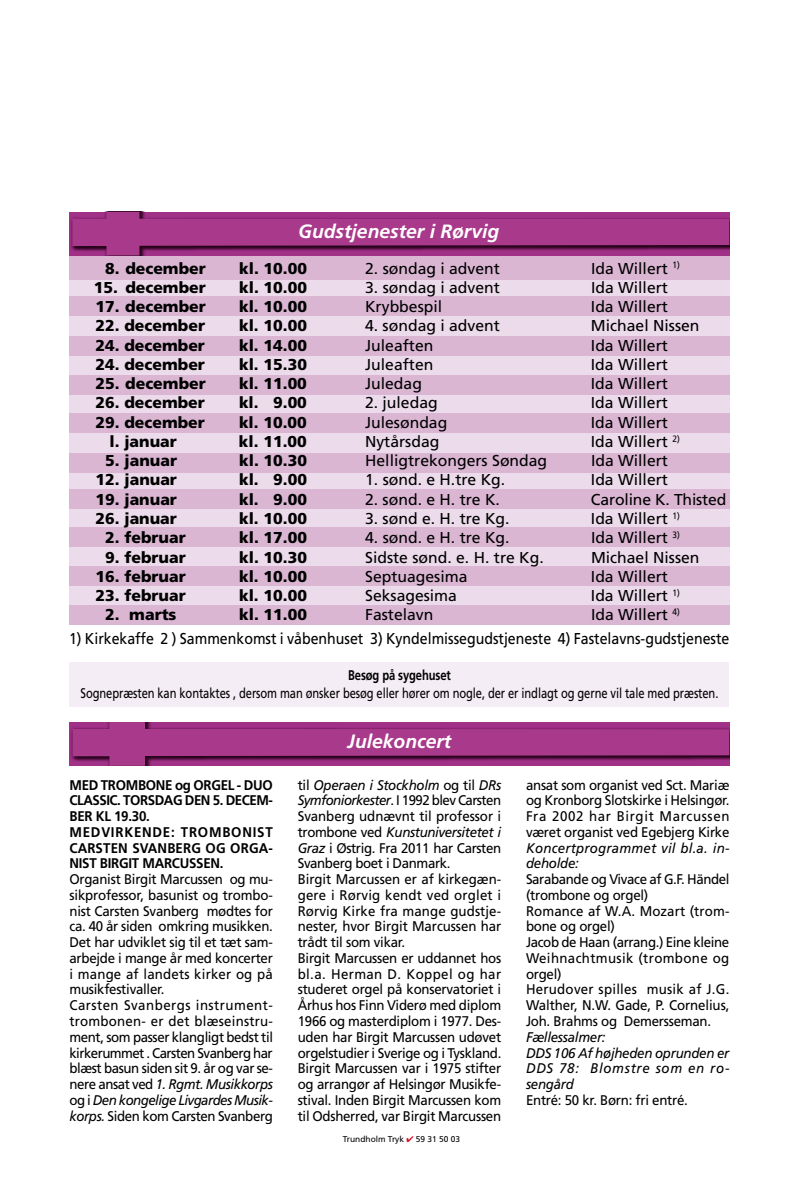
<style>
.page{position:relative;width:794px;height:1191px;background:#fff}
.page>*{position:absolute;margin:0;border:0;box-sizing:border-box;transform-origin:0 0}
.t1{font:italic 700 19.25px "Frutiger";color:#fff}
.t2{font:15.75px "Frutiger";color:#000}
.t3{font:900 15.75px "Frutiger";color:#000}
.t4{font:15.75px "Frutiger";color:#000;scale:.9 1}
.t5{font:14px/15.8px "Frutiger";letter-spacing:-.02em;color:#000;scale:.95 1}
.t6{font:700 14px/15.8px "Frutiger";letter-spacing:-.02em;color:#000;scale:.95 1}
.t7{font:14px "Frutiger";letter-spacing:-.02em;color:#000;scale:.8 1}
.t8{font:italic 14px/15.8px "Frutiger";letter-spacing:-.02em;color:#000;scale:.95 1}
.t9{font:italic 14px/15.8px "Frutiger";letter-spacing:.015em;color:#000;scale:.95 1}
.t10{font:700 14px "Frutiger";letter-spacing:-.02em;color:#000;scale:.8 1}
.t11{font:8.4px "Frutiger";color:#000}
.s1{font-style:italic}
.s2{color:#e2001a}
</style>
<div class="page">
<div style="left:69px;top:218px;width:660px;height:404px;background:#ecdbea"></div>
<div style="left:69px;top:255px;width:660px;height:25px;background:#dab6d3"></div>
<div style="left:70px;top:662px;width:658px;height:45px;background:#f5edf5"></div>
<svg style="left:72px;top:212px;width:657px;height:43px;background:#9b317f"></svg>
<div style="left:69px;top:296px;width:660px;height:20px;background:#dab6d3"></div>
<div style="left:69px;top:336px;width:660px;height:20px;background:#dab6d3"></div>
<div style="left:69px;top:375px;width:660px;height:19px;background:#dab6d3"></div>
<div style="left:69px;top:413px;width:660px;height:20px;background:#dab6d3"></div>
<div style="left:69px;top:453px;width:660px;height:19px;background:#dab6d3"></div>
<div style="left:69px;top:489px;width:660px;height:19px;background:#dab6d3"></div>
<div style="left:69px;top:527px;width:660px;height:20px;background:#dab6d3"></div>
<div style="left:69px;top:566px;width:660px;height:19px;background:#dab6d3"></div>
<div style="left:69px;top:605px;width:660px;height:20px;background:#dab6d3"></div>
<svg style="left:73px;top:722px;width:656px;height:44px;background:#9c3280"></svg>
<h1 class="t1" style="left:298px;top:219px;width:203px">Gudstjenester i Rørvig</h1>
<p class="t3" style="left:105px;top:259px;width:102px">8. december</p>
<p class="t3" style="left:239px;top:259px;width:69px">kl. 10.00</p>
<p class="t2" style="left:365px;top:259px;width:136px">2. søndag i advent</p>
<p class="t2" style="left:591px;top:259px;width:90px">Ida Willert <sup>1)</sup></p>
<p class="t3" style="left:94px;top:278px;width:114px">15. december</p>
<p class="t3" style="left:239px;top:278px;width:69px">kl. 10.00</p>
<p class="t2" style="left:365px;top:278px;width:136px">3. søndag i advent</p>
<p class="t2" style="left:591px;top:278px;width:79px">Ida Willert</p>
<p class="t3" style="left:95px;top:297px;width:112px">17. december</p>
<p class="t3" style="left:239px;top:297px;width:69px">kl. 10.00</p>
<p class="t2" style="left:365px;top:297px;width:79px">Krybbespil</p>
<p class="t2" style="left:591px;top:297px;width:79px">Ida Willert</p>
<p class="t3" style="left:95px;top:316px;width:111px">22. december</p>
<p class="t3" style="left:239px;top:316px;width:69px">kl. 10.00</p>
<p class="t2" style="left:365px;top:317px;width:136px">4. søndag i advent</p>
<p class="t2" style="left:591px;top:317px;width:110px">Michael Nissen</p>
<p class="t3" style="left:95px;top:336px;width:111px">24. december</p>
<p class="t3" style="left:239px;top:336px;width:69px">kl. 14.00</p>
<p class="t2" style="left:365px;top:336px;width:70px">Juleaften</p>
<p class="t2" style="left:591px;top:336px;width:79px">Ida Willert</p>
<p class="t3" style="left:95px;top:355px;width:111px">24. december</p>
<p class="t3" style="left:239px;top:355px;width:69px">kl. 15.30</p>
<p class="t2" style="left:365px;top:355px;width:70px">Juleaften</p>
<p class="t2" style="left:591px;top:355px;width:79px">Ida Willert</p>
<p class="t3" style="left:95px;top:374px;width:112px">25. december</p>
<p class="t3" style="left:239px;top:374px;width:69px">kl. 11.00</p>
<p class="t2" style="left:365px;top:374px;width:58px">Juledag</p>
<p class="t2" style="left:591px;top:374px;width:79px">Ida Willert</p>
<p class="t3" style="left:95px;top:393px;width:111px">26. december</p>
<p class="t3" style="left:239px;top:393px;width:69px">kl. 9.00</p>
<p class="t2" style="left:365px;top:394px;width:74px">2. juledag</p>
<p class="t2" style="left:591px;top:394px;width:79px">Ida Willert</p>
<p class="t3" style="left:95px;top:412px;width:111px">29. december</p>
<p class="t3" style="left:239px;top:412px;width:69px">kl. 10.00</p>
<p class="t2" style="left:365px;top:413px;width:84px">Julesøndag</p>
<p class="t2" style="left:591px;top:413px;width:79px">Ida Willert</p>
<p class="t3" style="left:109px;top:432px;width:69px">l. januar</p>
<p class="t3" style="left:239px;top:432px;width:69px">kl. 11.00</p>
<p class="t2" style="left:365px;top:432px;width:76px">Nytårsdag</p>
<p class="t2" style="left:591px;top:432px;width:90px">Ida Willert <sup>2)</sup></p>
<p class="t3" style="left:105px;top:451px;width:73px">5. januar</p>
<p class="t3" style="left:239px;top:451px;width:69px">kl. 10.30</p>
<p class="t2" style="left:365px;top:451px;width:184px">Helligtrekongers Søndag</p>
<p class="t2" style="left:591px;top:451px;width:79px">Ida Willert</p>
<p class="t3" style="left:95px;top:470px;width:83px">12. januar</p>
<p class="t3" style="left:239px;top:470px;width:69px">kl. 9.00</p>
<p class="t2" style="left:365px;top:471px;width:142px">1. sønd. e H.tre Kg.</p>
<p class="t2" style="left:591px;top:471px;width:79px">Ida Willert</p>
<p class="t3" style="left:95px;top:490px;width:83px">19. januar</p>
<p class="t3" style="left:239px;top:490px;width:69px">kl. 9.00</p>
<p class="t2" style="left:365px;top:490px;width:136px">2. sønd. e H. tre K.</p>
<p class="t2" style="left:591px;top:490px;width:137px">Caroline K. Thisted</p>
<p class="t3" style="left:95px;top:509px;width:83px">26. januar</p>
<p class="t3" style="left:239px;top:509px;width:69px">kl. 10.00</p>
<p class="t2" style="left:365px;top:509px;width:146px">3. sønd e. H. tre Kg.</p>
<p class="t2" style="left:591px;top:509px;width:90px">Ida Willert <sup>1)</sup></p>
<p class="t3" style="left:105px;top:528px;width:82px">2. februar</p>
<p class="t3" style="left:239px;top:528px;width:69px">kl. 17.00</p>
<p class="t2" style="left:365px;top:528px;width:146px">4. sønd. e H. tre Kg.</p>
<p class="t2" style="left:591px;top:528px;width:90px">Ida Willert <sup>3)</sup></p>
<p class="t3" style="left:105px;top:547px;width:82px">9. februar</p>
<p class="t3" style="left:239px;top:547px;width:69px">kl. 10.30</p>
<p class="t2" style="left:365px;top:548px;width:180px">Sidste sønd. e. H. tre Kg.</p>
<p class="t2" style="left:591px;top:548px;width:110px">Michael Nissen</p>
<p class="t3" style="left:95px;top:567px;width:92px">16. februar</p>
<p class="t3" style="left:239px;top:567px;width:69px">kl. 10.00</p>
<p class="t2" style="left:365px;top:567px;width:104px">Septuagesima</p>
<p class="t2" style="left:591px;top:567px;width:79px">Ida Willert</p>
<p class="t3" style="left:95px;top:586px;width:92px">23. februar</p>
<p class="t3" style="left:239px;top:586px;width:69px">kl. 10.00</p>
<p class="t2" style="left:365px;top:586px;width:93px">Seksagesima</p>
<p class="t2" style="left:591px;top:586px;width:90px">Ida Willert <sup>1)</sup></p>
<p class="t3" style="left:105px;top:605px;width:73px">2. marts</p>
<p class="t3" style="left:239px;top:605px;width:69px">kl. 11.00</p>
<p class="t2" style="left:365px;top:605px;width:70px">Fastelavn</p>
<p class="t2" style="left:591px;top:605px;width:90px">Ida Willert <sup>4)</sup></p>
<p class="t4" style="left:69px;top:629px;width:735px">1) Kirkekaffe 2 ) Sammenkomst i våbenhuset 3) Kyndelmissegudstjeneste 4) Fastelavns-gudstjeneste</p>
<p class="t10" style="left:348px;top:667px;width:130px">Besøg på sygehuset</p>
<p class="t7" style="left:81px;top:684px;width:799px">Sognepræsten kan kontaktes , dersom man ønsker besøg eller hører om nogle, der er indlagt og gerne vil tale med præsten.</p>
<p class="t6" style="left:69px;top:777px;width:216px">MED TROMBONE og ORGEL - DUO<br>CLASSIC. TORSDAG DEN 5. DECEM-<br>BER KL 19.30.<br>MEDVIRKENDE: TROMBONIST<br>CARSTEN SVANBERG OG ORGA-<br>NIST BIRGIT MARCUSSEN.</p>
<p class="t5" style="left:69px;top:871px;width:216px">Organist Birgit Marcussen og mu&shy;sikprofessor, basunist og trombo&shy;nist Carsten Svanberg mødtes for ca. 40 år siden omkring musikken.<br>Det har udviklet sig til et tæt sam&shy;arbejde i mange år med koncerter i mange af landets kirker og på musikfestivaller.<br>Carsten Svanbergs instrument&shy;trombonen- er det blæseinstru&shy;ment, som passer klangligt bedst til kirkerummet . Carsten Svanberg har blæst basun siden sit 9. år og var se&shy;nere ansat ved <span class="s1">1. Rgmt. Musikkorps </span>og i <span class="s1">Den kongelige Livgardes Musik&shy;korps.</span> Siden kom Carsten Svanberg</p>
<h1 class="t1" style="left:347px;top:730px;width:105px">Julekoncert</h1>
<p class="t5" style="left:298px;top:777px;width:216px">til <span class="s1">Operaen i Stockholm</span> og til <span class="s1">DRs<br>Symfoniorkester</span>. I 1992 blev Carsten<br>Svanberg udnævnt til professor i trombone ved <span class="s1">Kunstuniversitetet i<br>Graz</span> i Østrig. Fra 2011 har Carsten<br>Svanberg boet i Danmark.<br>Birgit Marcussen er af kirkegæn&shy;gere i Rørvig kendt ved orglet i<br>Rørvig Kirke fra mange gudstje&shy;nester, hvor Birgit Marcussen har trådt til som vikar.<br>Birgit Marcussen er uddannet hos bl.a. Herman D. Koppel og har studeret orgel på konservatoriet i<br>Århus hos Finn Viderø med diplom<br>1966 og masterdiplom i 1977. Des&shy;uden har Birgit Marcussen udøvet orgelstudier i Sverige og i Tyskland.<br>Birgit Marcussen var i 1975 stifter og arrangør af Helsingør Musikfe&shy;stival. Inden Birgit Marcussen kom til Odsherred, var Birgit Marcussen</p>
<p class="t5" style="left:526px;top:777px;width:216px;text-align:justify">ansat som organist ved Sct. Mariæ og Kronborg Slotskirke i Helsingør.<br>Fra 2002 har Birgit Marcussen været organist ved Egebjerg Kirke</p>
<p class="t9" style="left:526px;top:840px;width:216px">Koncertprogrammet vil bl.a. in&shy;deholde:</p>
<p class="t5" style="left:526px;top:871px;width:216px">Sarabande og Vivace af G.F. Händel (trombone og orgel)<br>Romance af W.A. Mozart (trom&shy;bone og orgel)<br>Jacob de Haan (arrang.) Eine kleine<br>Weihnachtmusik (trombone og orgel)<br>Herudover spilles musik af J.G.<br>Walther, N.W. Gade, P. Cornelius,<br>Joh. Brahms og Demersseman.</p>
<p class="t8" style="left:526px;top:1029px;width:216px">Fællessalmer:<br>DDS 106 Af højheden oprunden er<br>DDS 78: Blomstre som en ro&shy;sengård</p>
<p class="t5" style="left:526px;top:1092px;width:172px">Entré: 50 kr. Børn: fri entré.</p>
<p class="t11" style="left:343px;top:1134px;width:119px">Trundholm Tryk <span class="s2">✔</span> 59 31 50 03</p>
</div>
